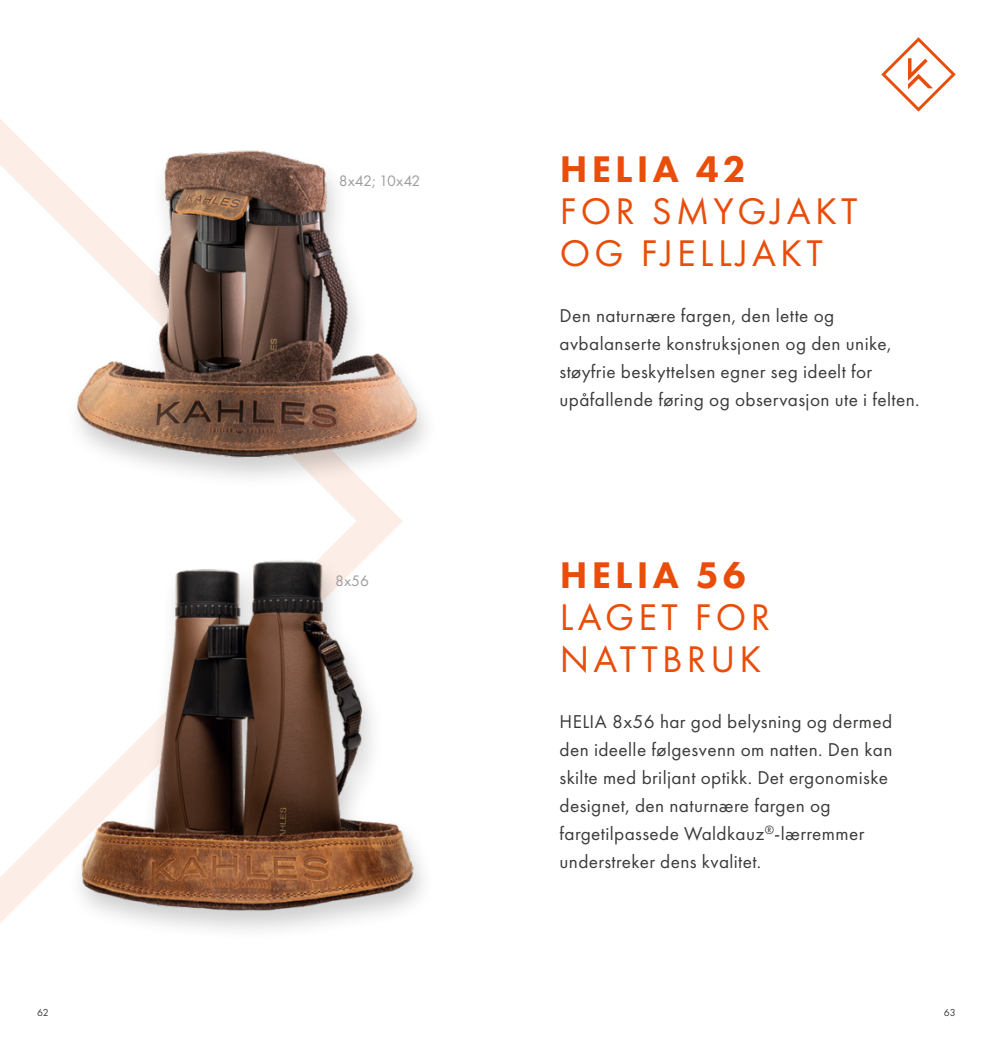
<style>
.page{position:relative;width:993px;height:1042px;background:#fff}
.page>*{position:absolute;margin:0;border:0;box-sizing:border-box;transform-origin:0 0}
.t1{font:38.5px/42px "Futura PT";letter-spacing:.11em;color:#e94d0a}
.t2{font:800 38.5px "Futura PT";letter-spacing:.11em;color:#e94d0a}
.t3{font:19.25px/28px "Futura PT";letter-spacing:.02em;color:#3b3b3a}
.t4{font:15.75px "Futura PT";color:#9c9d9d}
.t5{font:10.5px "Futura PT";color:#3b3b3a}
</style>
<div class="page">
<svg style="left:881px;top:37px;width:74px;height:75px"></svg>
<svg style="left:0;top:119px;width:402px;height:804px"></svg>
<img style="left:25px;top:129px;width:401px;height:362px">
<img style="left:26px;top:523px;width:397px;height:407px">
<p class="t4" style="left:338px;top:171px;width:83px">8x42; 10x42</p>
<p class="t4" style="left:335px;top:571px;width:35px">8x56</p>
<h1 class="t2" style="left:559px;top:145px;width:187px">HELIA 42</h1>
<h1 class="t1" style="left:559px;top:190px;width:299px">FOR SMYGJAKT<br>OG FJELLJAKT</h1>
<p class="t3" style="left:559px;top:301px;width:361px">Den naturnære fargen, den lette og avbalanserte konstruksjonen og den unike, støyfrie beskyttelsen egner seg ideelt for upåfallende føring og observasjon ute i felten.</p>
<h1 class="t2" style="left:559px;top:551px;width:187px">HELIA 56</h1>
<h1 class="t1" style="left:559px;top:596px;width:212px">LAGET FOR<br>NATTBRUK</h1>
<p class="t3" style="left:559px;top:707px;width:334px">HELIA 8x56 har god belysning og dermed den ideelle følgesvenn om natten. Den kan skilte med briljant optikk. Det ergonomiske designet, den naturnære fargen og fargetilpassede Waldkauz<sup>®</sup>-lærremmer understreker dens kvalitet.</p>
<p class="t5" style="left:37px;top:1006px;width:13px">62</p>
<p class="t5" style="left:943px;top:1006px;width:13px">63</p>
</div>
